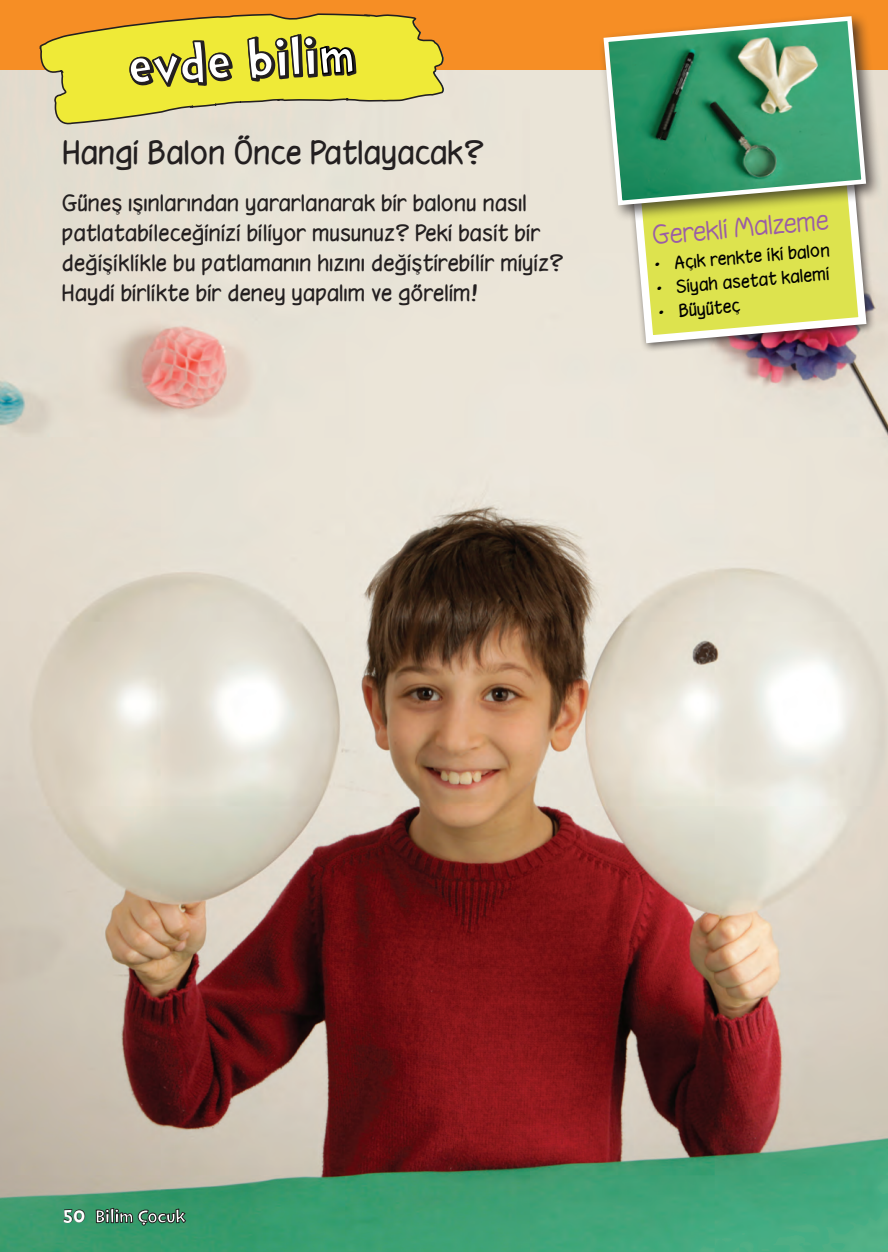
<style>
.page{position:relative;width:888px;height:1252px;background:#fff}
.page>*{position:absolute;margin:0;border:0;box-sizing:border-box;transform-origin:0 0}
.t1{font:30px "Hooteroll";letter-spacing:-.005em;color:#231f20}
.t2{font:300 24px "Hooteroll";color:#9a5da6}
.t3{font:700 23.4px "Doctor Soos";color:#fff}
.t4{font:21px/30px "Hooteroll";color:#231f20}
.t5{font:16.5px "Hooteroll";color:#000}
</style>
<div class="page">
<div style="left:0;top:0;width:887px;height:70px;background:#f68e25"></div>
<img style="left:0;top:70px;width:887px;height:1182px">
<div style="left:624px;top:136px;width:252px;height:217px;background:#231f20;opacity:.75"></div>
<svg style="left:626px;top:222px;width:244px;height:125px;background:#d9d66d"></svg>
<svg style="left:38px;top:13px;width:408px;height:112px;background:#e4d350"></svg>
<svg style="left:128px;top:39px;width:107px;height:49px;background:#bdba58"></svg>
<svg style="left:245px;top:32px;width:113px;height:449px;background:#e1dcc1"></svg>
<div style="left:598px;top:11px;width:284px;height:211px;background:#231f20;opacity:.75"></div>
<svg style="left:600px;top:14px;width:268px;height:194px;background:#669f72"></svg>
<svg style="left:63px;top:1209px;width:23px;height:14px"></svg>
<svg style="left:96px;top:1208px;width:90px;height:39px;background:#44916d"></svg>
<h1 class="t1" style="left:64px;top:134px;width:423px">Hangi Balon Önce Patlayacak?</h1>
<p class="t4" style="left:63px;top:188px;width:502px">Güneş ışınlarından yararlanarak bir balonu nasıl patlatabileceğinizi biliyor musunuz? Peki basit bir değişiklikle bu patlamanın hızını değiştirebilir miyiz?<br>Haydi birlikte bir deney yapalım ve görelim!</p>
<p class="t2" style="left:652px;top:221px;width:178px;rotate:-5deg">Gerekli Malzeme</p>
<p class="t5" style="left:654px;top:255px;width:177px;rotate:-5deg">• Açık renkte iki balon</p>
<p class="t5" style="left:656px;top:279px;width:175px;rotate:-5deg">• Siyah asetat kalemi</p>
<p class="t5" style="left:658px;top:303px;width:83px;rotate:-5deg">• Büyüteç</p>
<p class="t3" style="left:63px;top:1205px;width:24px">50</p>
</div>
